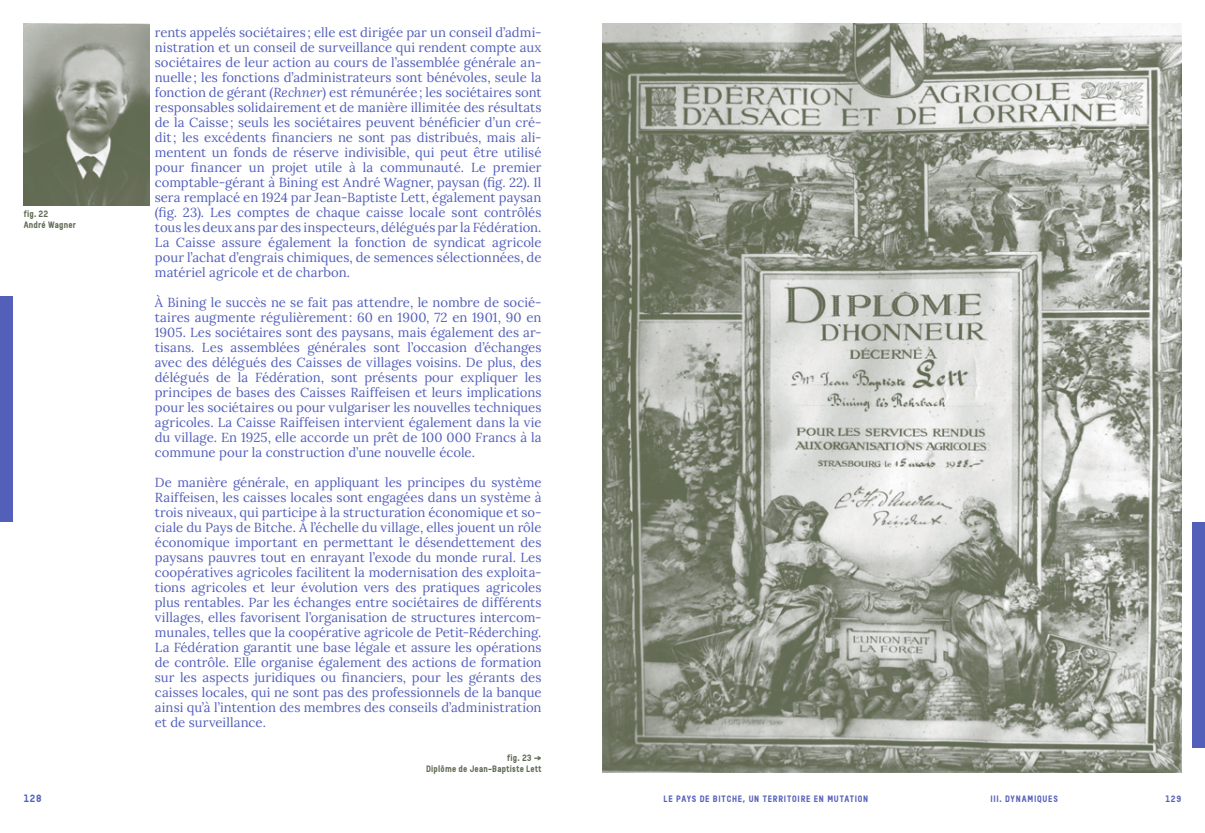
<style>
.page{position:relative;width:1205px;height:833px;background:#fff}
.page>*{position:absolute;margin:0;border:0;box-sizing:border-box;transform-origin:0 0}
.t1{font:13.12px/15px "Lora";color:#5360ba;text-align:justify}
.t2{font:700 10px "Reglito";color:#5360ba}
.t3{font:700 8.75px "Reglito";letter-spacing:.085em;color:#5360ba}
.t4{font:700 8.75px/11.2px "Reglito";letter-spacing:.025em;color:#606a52}
.s1{font-style:italic}
</style>
<div class="page">
<div style="left:1192px;top:522px;width:13px;height:225px;background:#5360ba"></div>
<div style="left:0;top:297px;width:12px;height:225px;background:#5360ba"></div>
<img style="left:24px;top:24px;width:125px;height:181px">
<img style="left:602px;top:24px;width:579px;height:748px">
<p class="t4" style="left:24px;top:208px;width:54px">fig. 22<br>André Wagner</p>
<p class="t1" style="left:155px;top:24px;width:388px">rents appelés sociétaires ; elle est dirigée par un conseil d’admi&shy;nistration et un conseil de surveillance qui rendent compte aux sociétaires de leur action au cours de l’assemblée générale an&shy;nuelle; les fonctions d’administrateurs sont bénévoles, seule la fonction de gérant (<span class="s1">Rechner</span>) est rémunérée; les sociétaires sont responsables solidairement et de manière illimitée des résultats de la Caisse; seuls les sociétaires peuvent bénéficier d’un cré&shy;dit; les excédents financiers ne sont pas distribués, mais ali&shy;mentent un fonds de réserve indivisible, qui peut être utilisé pour financer un projet utile à la communauté. Le premier comptable-gérant à Bining est André Wagner, paysan (fig. 22). Il sera remplacé en 1924 par Jean-Baptiste Lett, également paysan (fig. 23). Les comptes de chaque caisse locale sont contrôlés tous les deux ans par des inspecteurs, délégués par la Fédération.<br>La Caisse assure également la fonction de syndicat agricole pour l’achat d’engrais chimiques, de semences sélectionnées, de matériel agricole et de charbon.</p>
<p class="t1" style="left:155px;top:294px;width:388px">À Bining le succès ne se fait pas attendre, le nombre de socié&shy;taires augmente régulièrement: 60 en 1900, 72 en 1901, 90 en 1905. Les sociétaires sont des paysans, mais également des ar&shy;tisans. Les assemblées générales sont l’occasion d’échanges avec des délégués des Caisses de villages voisins. De plus, des délégués de la Fédération, sont présents pour expliquer les principes de bases des Caisses Raiffeisen et leurs implications pour les sociétaires ou pour vulgariser les nouvelles techniques agricoles. La Caisse Raiffeisen intervient également dans la vie du village. En 1925, elle accorde un prêt de 100 000 Francs à la commune pour la construction d’une nouvelle école.</p>
<p class="t1" style="left:155px;top:474px;width:388px">De manière générale, en appliquant les principes du système Raiffeisen, les caisses locales sont engagées dans un système à trois niveaux, qui participe à la structuration économique et so&shy;ciale du Pays de Bitche. À l’échelle du village, elles jouent un rôle économique important en permettant le désendettement des paysans pauvres tout en enrayant l’exode du monde rural. Les coopératives agricoles facilitent la modernisation des exploita&shy;tions agricoles et leur évolution vers des pratiques agricoles plus rentables. Par les échanges entre sociétaires de différents villages, elles favorisent l’organisation de structures intercom&shy;munales, telles que la coopérative agricole de Petit-Réderching.<br>La Fédération garantit une base légale et assure les opérations de contrôle. Elle organise également des actions de formation sur les aspects juridiques ou financiers, pour les gérants des caisses locales, qui ne sont pas des professionnels de la banque ainsi qu’à l’intention des membres des conseils d’administration et de surveillance.</p>
<p class="t4" style="left:426px;top:752px;width:117px;text-align:right">fig. 23 →<br>Diplôme de Jean-Baptiste Lett</p>
<p class="t2" style="left:24px;top:792px;width:19px">128</p>
<p class="t3" style="left:663px;top:793px;width:206px">LE PAYS DE BITCHE, UN TERRITOIRE EN MUTATION</p>
<p class="t3" style="left:990px;top:793px;width:69px">III. DYNAMIQUES</p>
<p class="t3" style="left:1165px;top:793px;width:17px">129</p>
</div>
